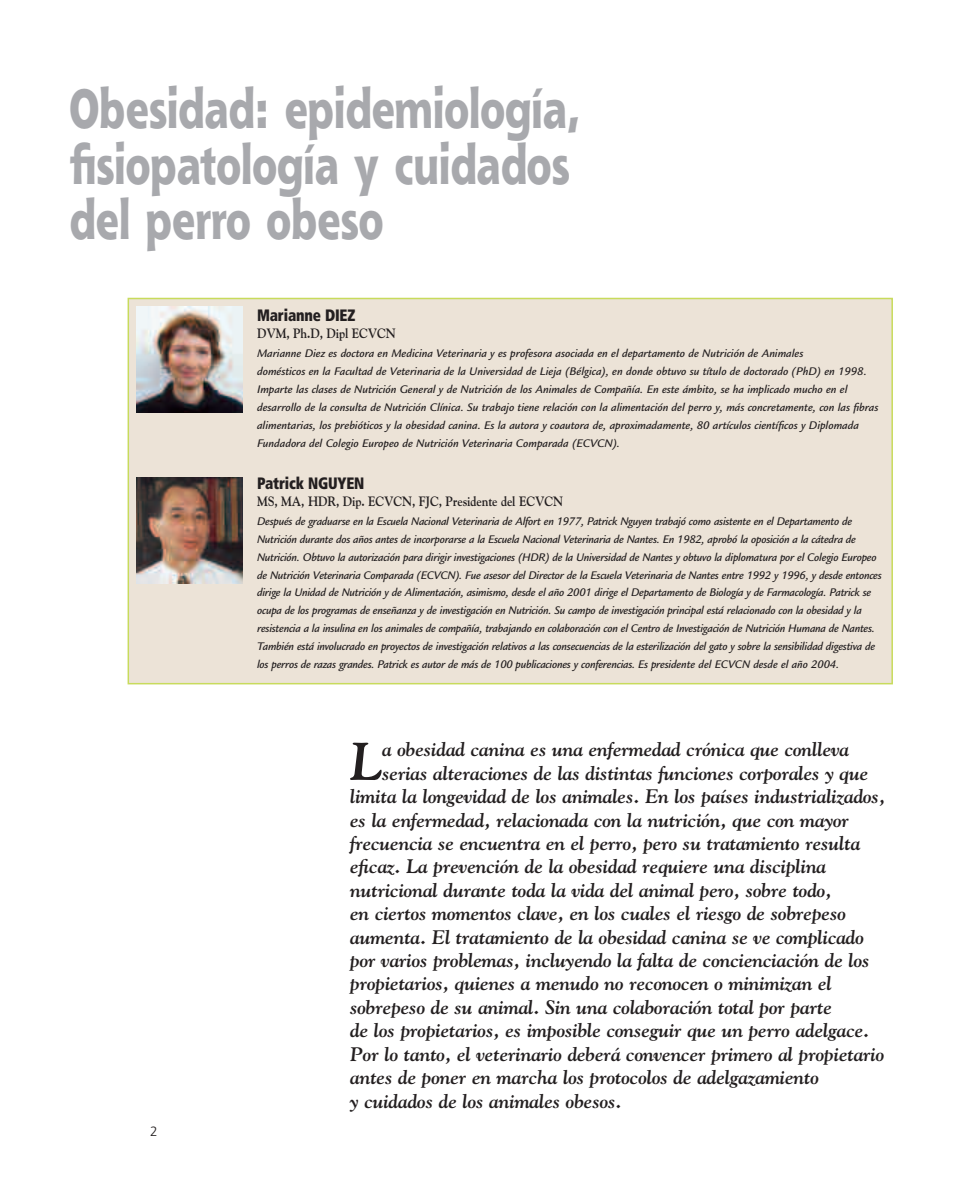
<style>
.page{position:relative;width:978px;height:1191px;background:#fff}
.page>*{position:absolute;margin:0;border:0;box-sizing:border-box;transform-origin:0 0}
.t1{font:800 54px/55.5px "Shannon";color:#a8a9ad;scale:.75 1}
.t2{font:italic 700 52.65px "Goudy";color:#231f20}
.t3{font:italic 700 19.5px "Goudy";letter-spacing:-.01em;color:#231f20}
.t4{font:900 condensed 16.5px "Frutiger";letter-spacing:-.01em;color:#231f20;scale:.9 1}
.t5{font:700 13.5px "Goudy";letter-spacing:-.01em;color:#231f20;scale:.9 1}
.t6{font:300 13.5px "Frutiger";color:#231f20}
.t7{font:italic 500 12px/17.9px "Legacy Sans";letter-spacing:-.015em;color:#231f20}
</style>
<div class="page">
<div style="left:128px;top:298px;width:764px;height:385px;background:#ece3d7"></div>
<div style="left:128px;top:298px;width:765px;height:386px;border:2px solid #c8db5c"></div>
<img style="left:136px;top:306px;width:106px;height:106px">
<img style="left:136px;top:477px;width:106px;height:106px">
<h1 class="t1" style="left:70px;top:87px;width:683px">Obesidad: epidemiología, fisiopatología y cuidados del perro obeso</h1>
<h3 class="t4" style="left:257px;top:308px;width:111px">Marianne DIEZ</h3>
<p class="t5" style="left:257px;top:325px;width:156px">DVM, Ph.D, Dipl ECVCN</p>
<p class="t7" style="left:257px;top:345px;width:623px">Marianne Diez es doctora en Medicina Veterinaria y es profesora asociada en el departamento de Nutrición de Animales<br>domésticos en la Facultad de Veterinaria de la Universidad de Lieja (Bélgica), en donde obtuvo su título de doctorado (PhD) en 1998.<br>Imparte las clases de Nutrición General y de Nutrición de los Animales de Compañía. En este ámbito, se ha implicado mucho en el desarrollo de la consulta de Nutrición Clínica. Su trabajo tiene relación con la alimentación del perro y, más concretamente, con las fibras alimentarias, los prebióticos y la obesidad canina. Es la autora y coautora de, aproximadamente, 80 artículos científicos y Diplomada Fundadora del Colegio Europeo de Nutrición Veterinaria Comparada (ECVCN).</p>
<h3 class="t4" style="left:257px;top:476px;width:121px">Patrick NGUYEN</h3>
<p class="t5" style="left:257px;top:493px;width:342px">MS, MA, HDR, Dip. ECVCN, FJC, Presidente del ECVCN</p>
<p class="t7" style="left:257px;top:513px;width:626px">Después de graduarse en la Escuela Nacional Veterinaria de Alfort en 1977, Patrick Nguyen trabajó como asistente en el Departamento de Nutrición durante dos años antes de incorporarse a la Escuela Nacional Veterinaria de Nantes. En 1982, aprobó la oposición a la cátedra de Nutrición. Obtuvo la autorización para dirigir investigaciones (HDR) de la Universidad de Nantes y obtuvo la diplomatura por el Colegio Europeo de Nutrición Veterinaria Comparada (ECVCN). Fue asesor del Director de la Escuela Veterinaria de Nantes entre 1992 y 1996, y desde entonces dirige la Unidad de Nutrición y de Alimentación, asimismo, desde el año 2001 dirige el Departamento de Biología y de Farmacología. Patrick se ocupa de los programas de enseñanza y de investigación en Nutrición. Su campo de investigación principal está relacionado con la obesidad y la resistencia a la insulina en los animales de compañía, trabajando en colaboración con el Centro de Investigación de Nutrición Humana de Nantes.<br>También está involucrado en proyectos de investigación relativos a las consecuencias de la esterilización del gato y sobre la sensibilidad digestiva de los perros de razas grandes. Patrick es autor de más de 100 publicaciones y conferencias. Es presidente del ECVCN desde el año 2004.</p>
<p class="t6" style="left:150px;top:1126px;width:9px">2</p>
<h2 class="t2" style="left:350px;top:731px;width:34px">L</h2>
<h3 class="t3" style="left:382px;top:738px;width:469px">a obesidad canina es una enfermedad crónica que conlleva</h3>
<h3 class="t3" style="left:382px;top:761px;width:488px">serias alteraciones de las distintas funciones corporales y que</h3>
<h3 class="t3" style="left:350px;top:785px;width:537px">limita la longevidad de los animales. En los países industrializados,</h3>
<h3 class="t3" style="left:350px;top:808px;width:501px">es la enfermedad, relacionada con la nutrición, que con mayor</h3>
<h3 class="t3" style="left:350px;top:832px;width:512px">frecuencia se encuentra en el perro, pero su tratamiento resulta</h3>
<h3 class="t3" style="left:350px;top:855px;width:478px">eficaz. La prevención de la obesidad requiere una disciplina</h3>
<h3 class="t3" style="left:350px;top:878px;width:483px">nutricional durante toda la vida del animal pero, sobre todo,</h3>
<h3 class="t3" style="left:350px;top:902px;width:497px">en ciertos momentos clave, en los cuales el riesgo de sobrepeso</h3>
<h3 class="t3" style="left:350px;top:925px;width:515px">aumenta. El tratamiento de la obesidad canina se ve complicado</h3>
<h3 class="t3" style="left:350px;top:949px;width:521px">por varios problemas, incluyendo la falta de concienciación de los</h3>
<h3 class="t3" style="left:350px;top:972px;width:483px">propietarios, quienes a menudo no reconocen o minimizan el</h3>
<h3 class="t3" style="left:350px;top:995px;width:483px">sobrepeso de su animal. Sin una colaboración total por parte</h3>
<h3 class="t3" style="left:350px;top:1019px;width:521px">de los propietarios, es imposible conseguir que un perro adelgace.</h3>
<h3 class="t3" style="left:350px;top:1042px;width:536px">Por lo tanto, el veterinario deberá convencer primero al propietario</h3>
<h3 class="t3" style="left:350px;top:1066px;width:470px">antes de poner en marcha los protocolos de adelgazamiento</h3>
<h3 class="t3" style="left:350px;top:1089px;width:273px">y cuidados de los animales obesos.</h3>
</div>
